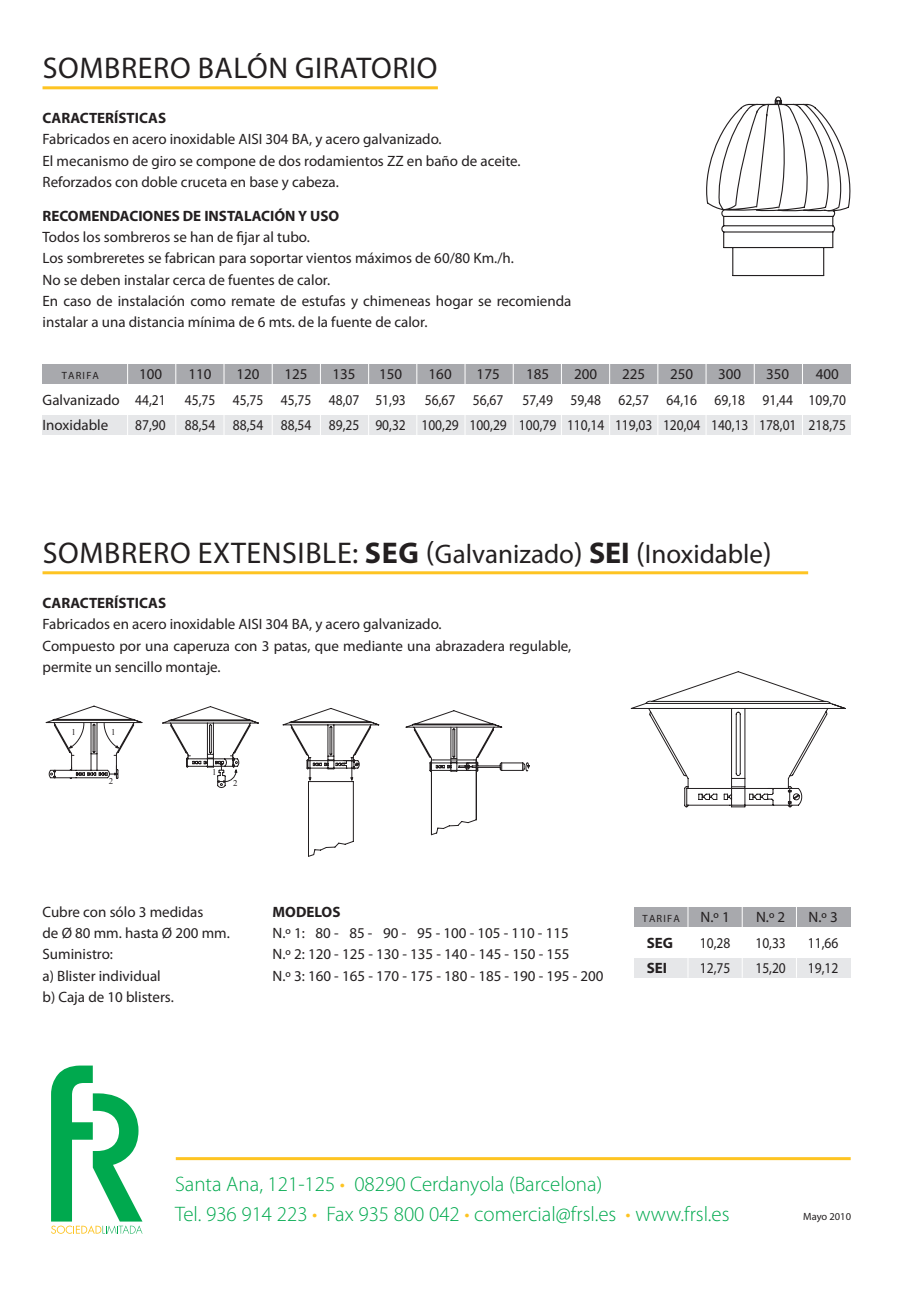
<style>
.page{position:relative;width:906px;height:1289px;background:#fff}
.page>*{position:absolute;margin:0;border:0;box-sizing:border-box;transform-origin:0 0}
.t1{font:30px "Myriad Pro";letter-spacing:.02em;color:#231f20}
.t2{font:300 21px "Myriad Pro";color:#00a94e}
.t3{font:15px/21.3px "Myriad Pro";color:#231f20}
.t4{font:15px "Myriad Pro";color:#231f20;scale:.9 1}
.t5{font:700 15px "Myriad Pro";color:#231f20}
.t6{font:10.5px "Myriad Pro";letter-spacing:.115em;color:#231f20}
.t7{font:10.5px "Myriad Pro";color:#231f20}
.t8{font:8.85px "Times New Roman";color:#231f20}
.s1{font-weight:700}
.s2{font-size:27px}
.s3{color:#fec422}
</style>
<div class="page">
<svg style="left:51px;top:1065px;width:92px;height:169px"></svg>
<svg style="left:706px;top:96px;width:145px;height:181px"></svg>
<div style="left:43px;top:365px;width:807px;height:19px;background:#a8a9ad"></div>
<div style="left:43px;top:416px;width:807px;height:19px;background:#e6e7e9"></div>
<hr style="left:175px;top:363px;width:1px;height:72px;background:#fff">
<hr style="left:127px;top:363px;width:1px;height:72px;background:#fff">
<hr style="left:224px;top:363px;width:1px;height:72px;background:#fff">
<hr style="left:272px;top:363px;width:1px;height:72px;background:#fff">
<hr style="left:320px;top:363px;width:1px;height:72px;background:#fff">
<hr style="left:368px;top:363px;width:1px;height:72px;background:#fff">
<hr style="left:416px;top:363px;width:1px;height:72px;background:#fff">
<hr style="left:464px;top:363px;width:1px;height:72px;background:#fff">
<hr style="left:513px;top:363px;width:1px;height:72px;background:#fff">
<hr style="left:561px;top:363px;width:1px;height:72px;background:#fff">
<hr style="left:609px;top:363px;width:1px;height:72px;background:#fff">
<hr style="left:657px;top:363px;width:1px;height:72px;background:#fff">
<hr style="left:705px;top:363px;width:1px;height:72px;background:#fff">
<hr style="left:754px;top:363px;width:1px;height:72px;background:#fff">
<hr style="left:802px;top:363px;width:1px;height:72px;background:#fff">
<hr style="left:43px;top:86px;width:395px;height:3px;background:#fec422">
<svg style="left:630px;top:671px;width:216px;height:137px"></svg>
<svg style="left:46px;top:705px;width:484px;height:151px"></svg>
<hr style="left:43px;top:571px;width:765px;height:3px;background:#fec422">
<div style="left:634px;top:907px;width:217px;height:19px;background:#a8a9ad"></div>
<div style="left:634px;top:958px;width:217px;height:19px;background:#e6e7e9"></div>
<hr style="left:687px;top:905px;width:1px;height:72px;background:#fff">
<hr style="left:742px;top:905px;width:1px;height:72px;background:#fff">
<hr style="left:796px;top:905px;width:1px;height:72px;background:#fff">
<hr style="left:176px;top:1157px;width:674px;height:3px;background:#fec422">
<p class="t1" style="left:43px;top:49px;width:396px">SOMBRERO BALÓN GIRATORIO</p>
<p class="t5" style="left:43px;top:108px;width:125px">CARACTERÍSTICAS</p>
<p class="t3" style="left:43px;top:128px;width:401px">Fabricados en acero inoxidable AISI 304 BA, y acero galvanizado.</p>
<p class="t3" style="left:43px;top:150px;width:480px">El mecanismo de giro se compone de dos rodamientos ZZ en baño de aceite.</p>
<p class="t3" style="left:43px;top:171px;width:298px">Reforzados con doble cruceta en base y cabeza.</p>
<p class="t5" style="left:43px;top:206px;width:298px">RECOMENDACIONES DE INSTALACIÓN Y USO</p>
<p class="t3" style="left:43px;top:226px;width:269px">Todos los sombreros se han de fijar al tubo.</p>
<p class="t3" style="left:43px;top:247px;width:473px">Los sombreretes se fabrican para soportar vientos máximos de 60/80 Km./h.</p>
<p class="t3" style="left:43px;top:269px;width:289px">No se deben instalar cerca de fuentes de calor.</p>
<p class="t3" style="left:43px;top:290px;width:530px">En caso de instalación como remate de estufas y chimeneas hogar se recomienda instalar a una distancia mínima de 6 mts. de la fuente de calor.</p>
<p class="t6" style="left:62px;top:369px;width:39px">TARIFA</p>
<p class="t3" style="left:139px;top:363px;width:25px">100</p>
<p class="t3" style="left:188px;top:363px;width:25px">110</p>
<p class="t3" style="left:236px;top:363px;width:25px">120</p>
<p class="t3" style="left:284px;top:363px;width:25px">125</p>
<p class="t3" style="left:332px;top:363px;width:25px">135</p>
<p class="t3" style="left:379px;top:363px;width:25px">150</p>
<p class="t3" style="left:428px;top:363px;width:25px">160</p>
<p class="t3" style="left:476px;top:363px;width:25px">175</p>
<p class="t3" style="left:526px;top:363px;width:25px">185</p>
<p class="t3" style="left:574px;top:363px;width:25px">200</p>
<p class="t3" style="left:622px;top:363px;width:25px">225</p>
<p class="t3" style="left:670px;top:363px;width:25px">250</p>
<p class="t3" style="left:718px;top:363px;width:25px">300</p>
<p class="t3" style="left:766px;top:363px;width:25px">350</p>
<p class="t3" style="left:815px;top:363px;width:25px">400</p>
<p class="t3" style="left:43px;top:389px;width:125px">Galvanizado 44,21</p>
<p class="t4" style="left:185px;top:390px;width:247px">45,75 45,75 45,75 48,07 51,93</p>
<p class="t4" style="left:425px;top:390px;width:89px">56,67 56,67</p>
<p class="t4" style="left:522px;top:390px;width:361px">57,49 59,48 62,57 64,16 69,18 91,44 109,70</p>
<p class="t3" style="left:43px;top:414px;width:67px">Inoxidable</p>
<p class="t4" style="left:135px;top:416px;width:35px">87,90</p>
<p class="t4" style="left:185px;top:416px;width:736px">88,54 88,54 88,54 89,25 90,32 100,29 100,29 100,79 110,14 119,03 120,04 140,13 178,01 218,75</p>
<p class="t1" style="left:43px;top:534px;width:730px">SOMBRERO EXTENSIBLE: <span class="s1">SEG</span> (<span class="s2">Galvanizado</span>) <span class="s1">SEI</span> (<span class="s2">Inoxidable</span>)</p>
<p class="t5" style="left:43px;top:593px;width:125px">CARACTERÍSTICAS</p>
<p class="t3" style="left:43px;top:613px;width:401px">Fabricados en acero inoxidable AISI 304 BA, y acero galvanizado.</p>
<p class="t3" style="left:43px;top:634px;width:530px">Compuesto por una caperuza con 3 patas, que mediante una abrazadera regulable, permite un sencillo montaje.</p>
<p class="t8" style="left:71px;top:727px;width:6px">1</p>
<p class="t8" style="left:111px;top:727px;width:6px">1</p>
<p class="t8" style="left:212px;top:767px;width:6px">1</p>
<p class="t8" style="left:109px;top:776px;width:6px">2</p>
<p class="t8" style="left:233px;top:777px;width:6px">2</p>
<p class="t3" style="left:43px;top:900px;width:162px">Cubre con sólo 3 medidas</p>
<p class="t3" style="left:43px;top:922px;width:189px">de Ø 80 mm. hasta Ø 200 mm.</p>
<p class="t3" style="left:43px;top:943px;width:72px">Suministro:</p>
<p class="t3" style="left:43px;top:964px;width:120px">a) Blister individual</p>
<p class="t3" style="left:43px;top:985px;width:133px">b) Caja de 10 blisters.</p>
<p class="t5" style="left:272px;top:901px;width:69px">MODELOS</p>
<p class="t3" style="left:272px;top:922px;width:298px">N.º 1: 80 - 85 - 90 - 95 - 100 - 105 - 110 - 115</p>
<p class="t3" style="left:272px;top:943px;width:298px">N.º 2: 120 - 125 - 130 - 135 - 140 - 145 - 150 - 155</p>
<p class="t3" style="left:272px;top:964px;width:332px">N.º 3: 160 - 165 - 170 - 175 - 180 - 185 - 190 - 195 - 200</p>
<p class="t6" style="left:642px;top:912px;width:39px">TARIFA</p>
<p class="t3" style="left:700px;top:906px;width:31px">N.º 1</p>
<p class="t3" style="left:756px;top:906px;width:31px">N.º 2</p>
<p class="t3" style="left:808px;top:906px;width:31px">N.º 3</p>
<p class="t5" style="left:647px;top:932px;width:28px">SEG</p>
<p class="t4" style="left:700px;top:933px;width:35px">10,28</p>
<p class="t4" style="left:755px;top:933px;width:35px">10,33</p>
<p class="t4" style="left:808px;top:933px;width:35px">11,66</p>
<p class="t5" style="left:647px;top:958px;width:22px">SEI</p>
<p class="t4" style="left:700px;top:958px;width:35px">12,75</p>
<p class="t4" style="left:755px;top:958px;width:35px">15,20</p>
<p class="t4" style="left:808px;top:958px;width:35px">19,12</p>
<p class="t2" style="left:175px;top:1171px;width:429px">Santa Ana, 121-125 <span class="s3">•</span> 08290 Cerdanyola (Barcelona)</p>
<p class="t2" style="left:175px;top:1201px;width:556px">Tel. 936 914 223 <span class="s3">•</span> Fax 935 800 042 <span class="s3">•</span> comercial@frsl.es <span class="s3">•</span> www.frsl.es</p>
<p class="t7" style="left:803px;top:1209px;width:49px">Mayo 2010</p>
</div>
